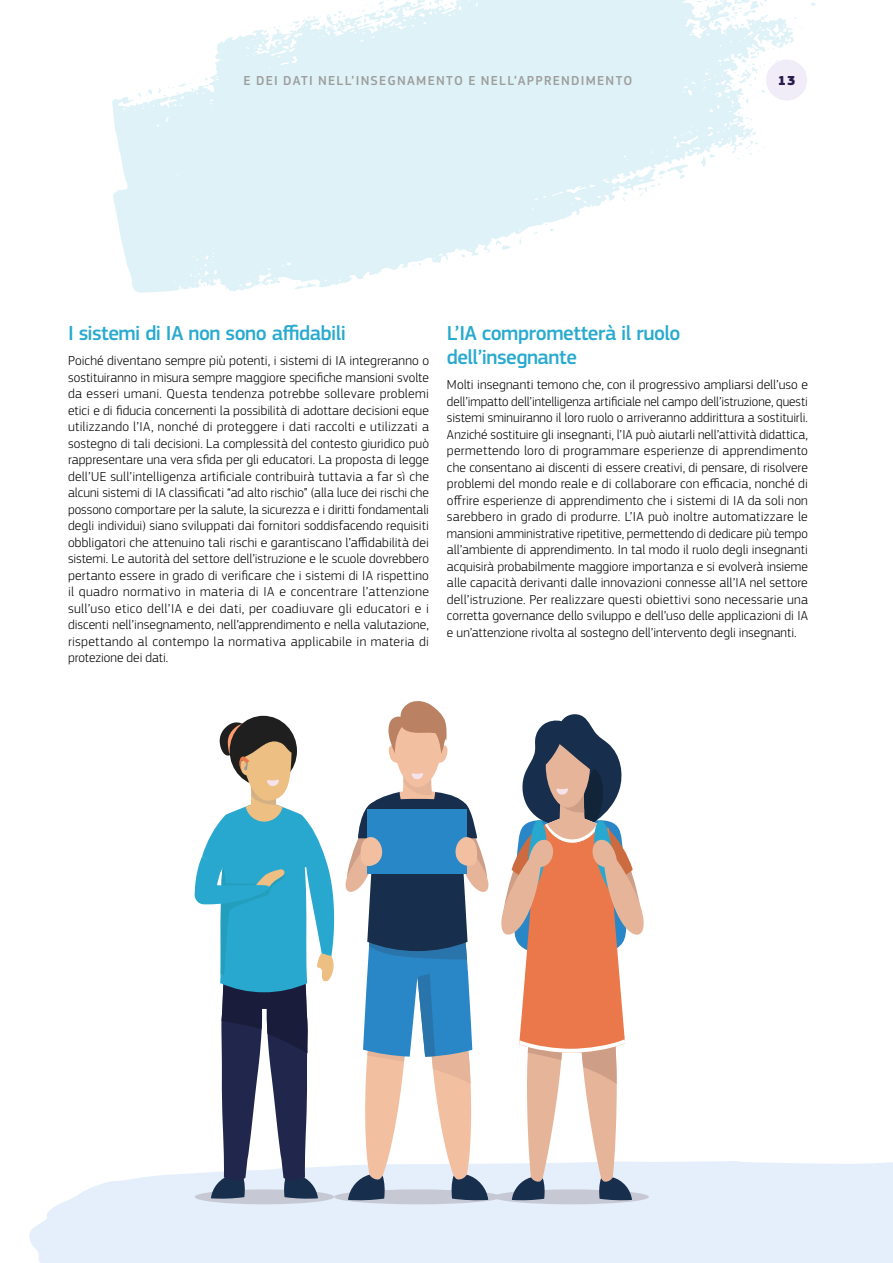
<style>
.page{position:relative;width:893px;height:1263px;background:#fff}
.page>*{position:absolute;margin:0;border:0;box-sizing:border-box;transform-origin:0 0}
.t1{font:500 21px/24px "EC Square Sans Pro";letter-spacing:-.025em;color:#29aacf}
.Body{font:300 13.5px/16.5px "EC Square Sans Pro";letter-spacing:.005em;color:#000;text-align:justify}
.t2{font:500 13.5px "EC Square Sans Pro";letter-spacing:.09em;color:#9d9d9c}
.t3{font:900 13.5px "EC Square Sans Pro Extra";color:#291b4c}
</style>
<div class="page">
<svg style="left:112px;top:0;width:682px;height:293px;fill:#dff2f7"></svg>
<svg style="left:429px;top:2px;width:3px;height:4px"></svg>
<svg style="left:205px;top:77px;width:3px;height:4px"></svg>
<svg style="left:811px;top:2px;width:5px;height:4px"></svg>
<svg style="left:263px;top:25px;width:18px;height:9px"></svg>
<svg style="left:137px;top:82px;width:54px;height:17px"></svg>
<svg style="left:445px;top:0;width:9px;height:6px"></svg>
<svg style="left:290px;top:16px;width:35px;height:12px"></svg>
<svg style="left:693px;top:0;width:74px;height:30px"></svg>
<svg style="left:333px;top:0;width:70px;height:29px"></svg>
<svg style="left:253px;top:137px;width:443px;height:151px;fill:#dff2f7"></svg>
<svg style="left:276px;top:278px;width:6px;height:6px"></svg>
<svg style="left:261px;top:250px;width:13px;height:14px"></svg>
<svg style="left:288px;top:264px;width:33px;height:25px"></svg>
<svg style="left:342px;top:178px;width:21px;height:6px"></svg>
<svg style="left:260px;top:281px;width:10px;height:5px"></svg>
<svg style="left:376px;top:48px;width:404px;height:224px"></svg>
<svg style="left:29px;top:1161px;width:864px;height:102px;background:#e6f0fc"></svg>
<div style="left:334px;top:1189px;width:167px;height:15px;background:#c6c9d4;border-radius:50%"></div>
<svg style="left:345px;top:701px;width:144px;height:499px"></svg>
<div style="left:493px;top:1189px;width:156px;height:15px;background:#c6c9d4;border-radius:50%"></div>
<svg style="left:501px;top:714px;width:143px;height:486px"></svg>
<div style="left:195px;top:1189px;width:139px;height:15px;background:#c6c9d4;border-radius:50%"></div>
<svg style="left:194px;top:715px;width:141px;height:484px"></svg>
<div style="left:766px;top:59px;width:41px;height:42px;background:#f0edf8;border-radius:50%"></div>
<p class="t2" style="left:244px;top:73px;width:390px">E DEI DATI NELL’INSEGNAMENTO E NELL’APPRENDIMENTO</p>
<p class="t3" style="left:778px;top:72px;width:19px">13</p>
<h3 class="t1" style="left:68px;top:321px;width:279px">I sistemi di IA non sono affidabili</h3>
<p class="Body" style="left:68px;top:352px;width:362px">Poiché diventano sempre più potenti, i sistemi di IA integreranno o sostituiranno in misura sempre maggiore specifiche mansioni svolte da esseri umani. Questa tendenza potrebbe sollevare problemi etici e di fiducia concernenti la possibilità di adottare decisioni eque utilizzando l’IA, nonché di proteggere i dati raccolti e utilizzati a sostegno di tali decisioni. La complessità del contesto giuridico può rappresentare una vera sfida per gli educatori. La proposta di legge dell’UE sull’intelligenza artificiale contribuirà tuttavia a far sì che alcuni sistemi di IA classificati “ad alto rischio” (alla luce dei rischi che possono comportare per la salute, la sicurezza e i diritti fondamentali degli individui) siano sviluppati dai fornitori soddisfacendo requisiti obbligatori che attenuino tali rischi e garantiscano l’affidabilità dei sistemi. Le autorità del settore dell’istruzione e le scuole dovrebbero pertanto essere in grado di verificare che i sistemi di IA rispettino il quadro normativo in materia di IA e concentrare l’attenzione sull’uso etico dell’IA e dei dati, per coadiuvare gli educatori e i discenti nell’insegnamento, nell’apprendimento e nella valutazione, rispettando al contempo la normativa applicabile in materia di protezione dei dati.</p>
<h3 class="t1" style="left:447px;top:321px;width:235px">L’IA comprometterà il ruolo dell’insegnante</h3>
<p class="Body" style="left:447px;top:376px;width:362px">Molti insegnanti temono che, con il progressivo ampliarsi dell’uso e dell’impatto dell’intelligenza artificiale nel campo dell’istruzione, questi sistemi sminuiranno il loro ruolo o arriveranno addirittura a sostituirli.<br>Anziché sostituire gli insegnanti, l’IA può aiutarli nell’attività didattica, permettendo loro di programmare esperienze di apprendimento che consentano ai discenti di essere creativi, di pensare, di risolvere problemi del mondo reale e di collaborare con efficacia, nonché di offrire esperienze di apprendimento che i sistemi di IA da soli non sarebbero in grado di produrre. L’IA può inoltre automatizzare le mansioni amministrative ripetitive, permettendo di dedicare più tempo all’ambiente di apprendimento. In tal modo il ruolo degli insegnanti acquisirà probabilmente maggiore importanza e si evolverà insieme alle capacità derivanti dalle innovazioni connesse all’IA nel settore dell’istruzione. Per realizzare questi obiettivi sono necessarie una corretta governance dello sviluppo e dell’uso delle applicazioni di IA e un’attenzione rivolta al sostegno dell’intervento degli insegnanti.</p>
</div>
